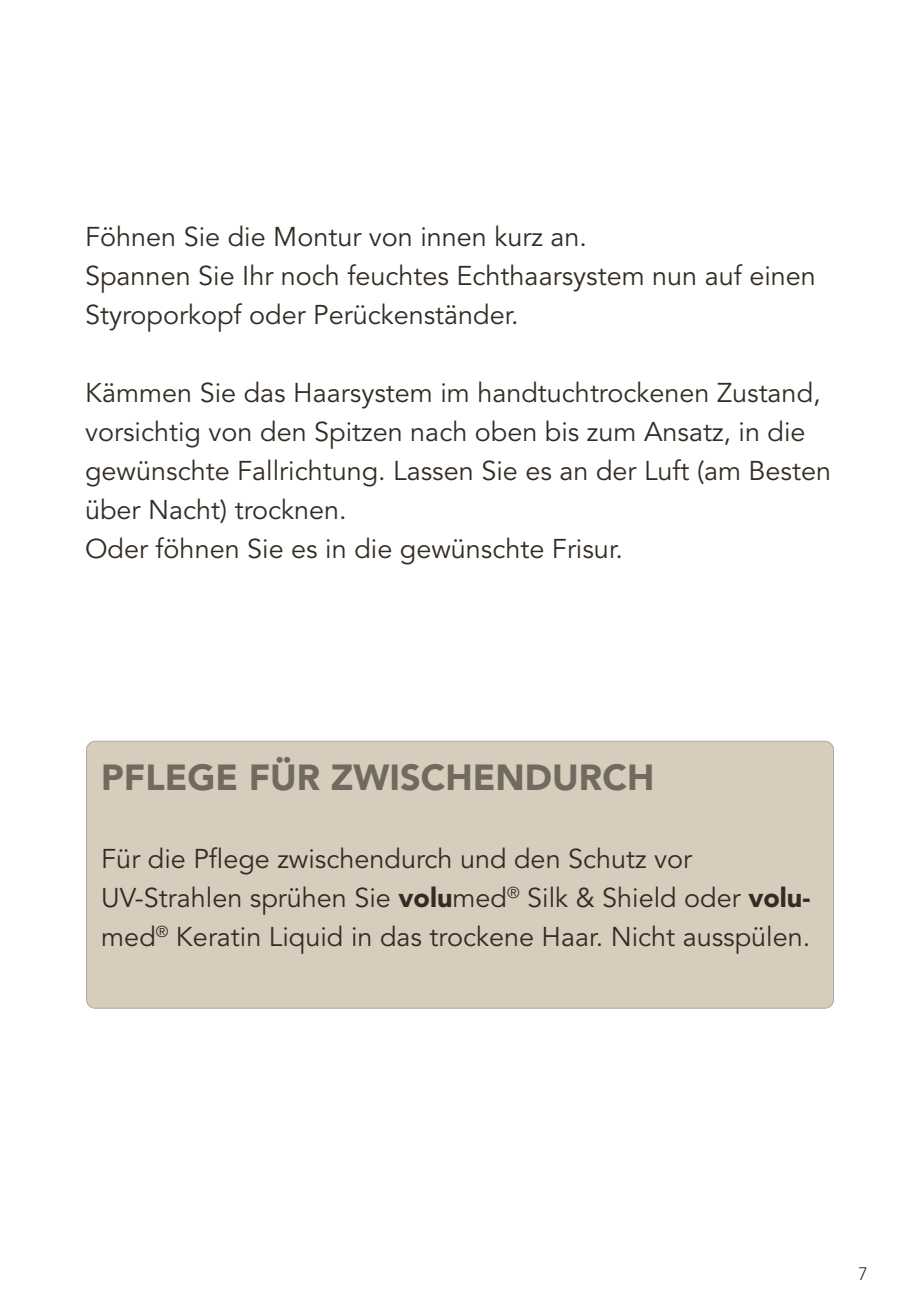
<style>
.page{position:relative;width:919px;height:1310px;background:#fff}
.page>*{position:absolute;margin:0;border:0;box-sizing:border-box;transform-origin:0 0}
.t1{font:900 36px "Avenir LT Std";color:#716a5e}
.t2{font:27px/39px "Avenir LT Std";color:#322c24}
.t3{font:300 18px "Avenir LT Std";color:#322c24}
.s1{font-weight:900}
</style>
<div class="page">
<div style="left:87px;top:741px;width:746px;height:267px;background:#d8ccbd;border-radius:9px"></div>
<p class="t2" style="left:85px;top:218px;width:732px">Föhnen Sie die Montur von innen kurz an.<br>Spannen Sie Ihr noch feuchtes Echthaarsystem nun auf einen<br>Styroporkopf oder Perückenständer.</p>
<p class="t2" style="left:85px;top:374px;width:747px">Kämmen Sie das Haarsystem im handtuchtrockenen Zustand, vorsichtig von den Spitzen nach oben bis zum Ansatz, in die gewünschte Fallrichtung. Lassen Sie es an der Luft (am Besten über Nacht) trocknen.<br>Oder föhnen Sie es in die gewünschte Frisur.</p>
<h1 class="t1" style="left:101px;top:755px;width:554px">PFLEGE FÜR ZWISCHENDURCH</h1>
<p class="t2" style="left:101px;top:840px;width:710px">Für die Pflege zwischendurch und den Schutz vor<br>UV-Strahlen sprühen Sie <span class="s1">volu</span>med<sup>®</sup> Silk &amp; Shield oder <span class="s1">volu&shy;</span>med<sup>®</sup> Keratin Liquid in das trockene Haar. Nicht ausspülen.</p>
<p class="t3" style="left:858px;top:1263px;width:11px">7</p>
</div>
